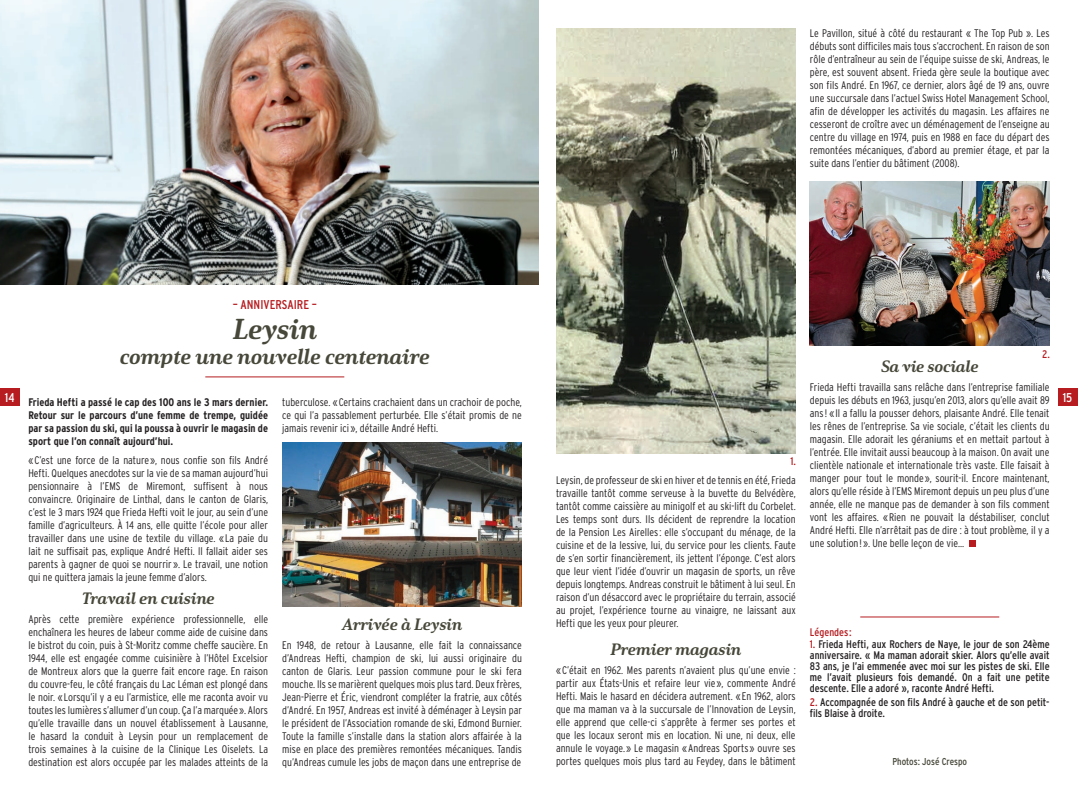
<style>
.page{position:relative;width:1078px;height:794px;background:#fff}
.page>*{position:absolute;margin:0;border:0;box-sizing:border-box;transform-origin:0 0}
.t1{font:28px "Solitas Serif Ext Ex B It";color:#47473a}
.t2{font:21px "Solitas Serif Ext Ex B It";color:#47473a}
.t3{font:16px "Solitas Serif Ext Ex B It";color:#47473a}
.t4{font:12.7px "Interstate Condensed";color:#b61c20}
.t5{font:12.7px "Interstate Condensed";color:#fff}
.t6{font:300 11px/13px "Interstate Condensed";color:#231f20;text-align:justify}
.t7{font:11px/11px "Interstate Condensed";color:#231f20;text-align:justify}
.t8{font:700 11px/13px "Interstate Condensed";color:#231f20;text-align:justify}
.t9{font:11px "Interstate Condensed";color:#b61c20}
.t10{font:10px "Interstate Condensed";color:#47473a}
.s1{color:#b61c20}
</style>
<div class="page">
<div style="left:0;top:388px;width:20px;height:17px;background:#b61c20"></div>
<img style="left:0;top:0;width:539px;height:285px">
<hr style="left:205px;top:376px;width:139px;height:1px;background:#b61c20">
<div style="left:1057px;top:388px;width:20px;height:17px;background:#b61c20"></div>
<img style="left:556px;top:28px;width:239px;height:426px">
<hr style="left:860px;top:616px;width:139px;height:1px;background:#b61c20">
<img style="left:282px;top:442px;width:240px;height:165px">
<img style="left:809px;top:181px;width:240px;height:165px">
<div style="left:968px;top:540px;width:7px;height:7px;background:#b61c20"></div>
<p class="t6" style="left:809px;top:27px;width:241px">Le Pavillon, situé à côté du restaurant « The Top Pub ». Les débuts sont difficiles mais tous s’accrochent. En raison de son rôle d’entraîneur au sein de l’équipe suisse de ski, Andreas, le père, est souvent absent. Frieda gère seule la boutique avec son fils André. En 1967, ce dernier, alors âgé de 19 ans, ouvre une succursale dans l’actuel Swiss Hotel Management School, afin de développer les activités du magasin. Les affaires ne cesseront de croître avec un déménagement de l’enseigne au centre du village en 1974, puis en 1988 en face du départ des remontées mécaniques, d’abord au premier étage, et par la suite dans l’entier du bâtiment (2008).</p>
<p class="t5" style="left:5px;top:390px;width:11px">14</p>
<p class="t4" style="left:232px;top:297px;width:86px">– ANNIVERSAIRE –</p>
<p class="t1" style="left:233px;top:312px;width:85px">Leysin</p>
<p class="t2" style="left:120px;top:343px;width:311px">compte une nouvelle centenaire</p>
<p class="t8" style="left:28px;top:395px;width:241px">Frieda Hefti a passé le cap des 100 ans le 3 mars dernier.<br>Retour sur le parcours d’une femme de trempe, guidée par sa passion du ski, qui la poussa à ouvrir le magasin de sport que l’on connaît aujourd’hui.</p>
<p class="t6" style="left:28px;top:453px;width:241px">« C’est une force de la nature», nous confie son fils André Hefti. Quelques anecdotes sur la vie de sa maman aujourd’hui pensionnaire à l’EMS de Miremont, suffisent à nous convaincre. Originaire de Linthal, dans le canton de Glaris, c’est le 3 mars 1924 que Frieda Hefti voit le jour, au sein d’une famille d’agriculteurs. À 14 ans, elle quitte l’école pour aller travailler dans une usine de textile du village. «La paie du lait ne suffisait pas, explique André Hefti. ll fallait aider ses parents à gagner de quoi se nourrir ». Le travail, une notion qui ne quittera jamais la jeune femme d’alors.</p>
<p class="t3" style="left:82px;top:588px;width:134px">Travail en cuisine</p>
<p class="t6" style="left:28px;top:612px;width:241px">Après cette première expérience professionnelle, elle enchaînera les heures de labeur comme aide de cuisine dans le bistrot du coin, puis à St-Moritz comme cheffe saucière. En 1944, elle est engagée comme cuisinière à l’Hôtel Excelsior de Montreux alors que la guerre fait encore rage. En raison du couvre-feu, le côté français du Lac Léman est plongé dans le noir. «Lorsqu’il y a eu l’armistice, elle me raconta avoir vu toutes les lumières s’allumer d’un coup. Ça l’a marquée». Alors qu’elle travaille dans un nouvel établissement à Lausanne, le hasard la conduit à Leysin pour un remplacement de trois semaines à la cuisine de la Clinique Les Oiselets. La destination est alors occupée par les malades atteints de la</p>
<p class="t6" style="left:282px;top:395px;width:241px">tuberculose. «Certains crachaient dans un crachoir de poche, ce qui l’a passablement perturbée. Elle s’était promis de ne jamais revenir ici », détaille André Hefti.</p>
<p class="t3" style="left:342px;top:614px;width:121px">Arrivée à Leysin</p>
<p class="t6" style="left:282px;top:638px;width:241px">En 1948, de retour à Lausanne, elle fait la connaissance d’Andreas Hefti, champion de ski, lui aussi originaire du canton de Glaris. Leur passion commune pour le ski fera mouche. Ils se marièrent quelques mois plus tard. Deux frères, Jean-Pierre et Éric, viendront compléter la fratrie, aux côtés d’André. En 1957, Andreas est invité à déménager à Leysin par le président de l’Association romande de ski, Edmond Burnier.<br>Toute la famille s’installe dans la station alors affairée à la mise en place des premières remontées mécaniques. Tandis qu’Andreas cumule les jobs de maçon dans une entreprise de</p>
<p class="t9" style="left:790px;top:455px;width:7px">1.</p>
<p class="t6" style="left:556px;top:474px;width:241px">Leysin, de professeur de ski en hiver et de tennis en été, Frieda travaille tantôt comme serveuse à la buvette du Belvédère, tantôt comme caissière au minigolf et au ski-lift du Corbelet.<br>Les temps sont durs. Ils décident de reprendre la location de la Pension Les Airelles: elle s’occupant du ménage, de la cuisine et de la lessive, lui, du service pour les clients. Faute de s’en sortir financièrement, ils jettent l’éponge. C’est alors que leur vient l’idée d’ouvrir un magasin de sports, un rêve depuis longtemps. Andreas construit le bâtiment à lui seul. En raison d’un désaccord avec le propriétaire du terrain, associé au projet, l’expérience tourne au vinaigre, ne laissant aux Hefti que les yeux pour pleurer.</p>
<p class="t3" style="left:610px;top:640px;width:132px">Premier magasin</p>
<p class="t6" style="left:556px;top:664px;width:241px">«C’était en 1962. Mes parents n’avaient plus qu’une envie : partir aux États-Unis et refaire leur vie», commente André Hefti. Mais le hasard en décidera autrement. «En 1962, alors que ma maman va à la succursale de l’Innovation de Leysin, elle apprend que celle-ci s’apprête à fermer ses portes et que les locaux seront mis en location. Ni une, ni deux, elle annule le voyage.» Le magasin «Andreas Sports» ouvre ses portes quelques mois plus tard au Feydey, dans le bâtiment</p>
<p class="t9" style="left:1041px;top:348px;width:9px">2.</p>
<p class="t3" style="left:880px;top:357px;width:99px">Sa vie sociale</p>
<p class="t6" style="left:809px;top:381px;width:241px">Frieda Hefti travailla sans relâche dans l’entreprise familiale depuis les débuts en 1963, jusqu’en 2013, alors qu’elle avait 89 ans! «Il a fallu la pousser dehors, plaisante André. Elle tenait les rênes de l’entreprise. Sa vie sociale, c’était les clients du magasin. Elle adorait les géraniums et en mettait partout à l’entrée. Elle invitait aussi beaucoup à la maison. On avait une clientèle nationale et internationale très vaste. Elle faisait à manger pour tout le monde», sourit-il. Encore maintenant, alors qu’elle réside à l’EMS Miremont depuis un peu plus d’une année, elle ne manque pas de demander à son fils comment vont les affaires. «Rien ne pouvait la déstabiliser, conclut André Hefti. Elle n’arrêtait pas de dire : à tout problème, il y a une solution!». Une belle leçon de vie…</p>
<p class="t5" style="left:1062px;top:390px;width:11px">15</p>
<p class="t9" style="left:809px;top:626px;width:43px">Légendes:</p>
<p class="t7" style="left:809px;top:639px;width:241px"><span class="s1">1.</span> Frieda Hefti, aux Rochers de Naye, le jour de son 24ème anniversaire. « Ma maman adorait skier. Alors qu’elle avait 83 ans, je l’ai emmenée avec moi sur les pistes de ski. Elle me l’avait plusieurs fois demandé. On a fait une petite descente. Elle a adoré », raconte André Hefti.</p>
<p class="t7" style="left:809px;top:697px;width:241px"><span class="s1">2.</span> Accompagnée de son fils André à gauche et de son petit&shy;fils Blaise à droite.</p>
<p class="t10" style="left:892px;top:756px;width:76px">Photos: José Crespo</p>
</div>
